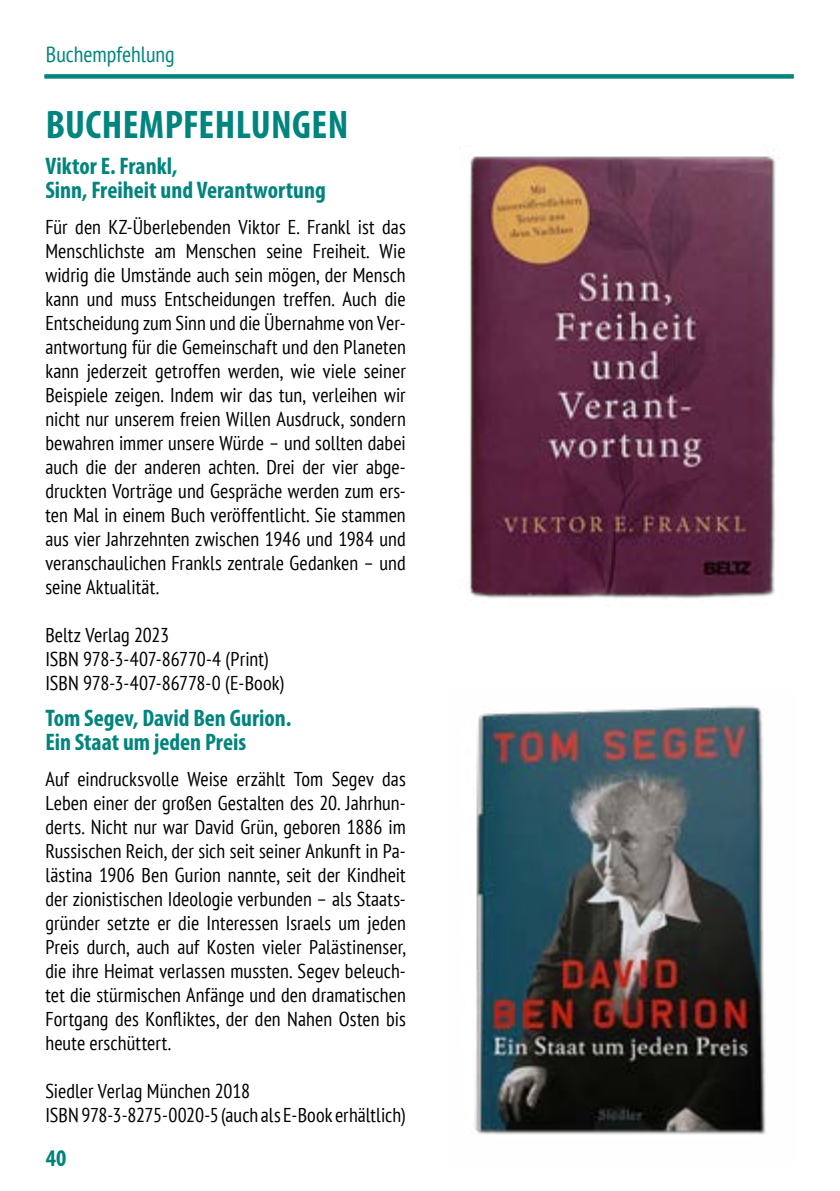
<style>
.page{position:relative;width:840px;height:1191px;background:#fff}
.page>*{position:absolute;margin:0;border:0;box-sizing:border-box;transform-origin:0 0}
.t1{font:700 condensed 40px "Myriad Pro";letter-spacing:.01em;color:#00847e}
.t2{font:700 condensed 24px/24px "Myriad Pro";color:#00847e}
.t3{font:condensed 22px "PT Sans";color:#00847e}
.t4{font:condensed 20px/24px "PT Sans";color:#000;text-align:justify}
</style>
<div class="page">
<svg style="left:45px;top:74px;width:748px;height:4px;background:#0a8883"></svg>
<img style="left:469px;top:156px;width:307px;height:443px">
<img style="left:474px;top:705px;width:292px;height:430px">
<p class="t3" style="left:46px;top:40px;width:130px">Buchempfehlung</p>
<h1 class="t1" style="left:46px;top:100px;width:304px">BUCHEMPFEHLUNGEN</h1>
<p class="t2" style="left:45px;top:153px;width:282px">Viktor E. Frankl,<br>Sinn, Freiheit und Verantwortung</p>
<p class="t4" style="left:45px;top:214px;width:362px">Für den KZ-Überlebenden Viktor E. Frankl ist das Menschlichste am Menschen seine Freiheit. Wie widrig die Umstände auch sein mögen, der Mensch kann und muss Entscheidungen treffen. Auch die Entscheidung zum Sinn und die Übernahme von Ver&shy;antwortung für die Gemeinschaft und den Planeten kann jederzeit getroffen werden, wie viele seiner Beispiele zeigen. Indem wir das tun, verleihen wir nicht nur unserem freien Willen Ausdruck, sondern bewahren immer unsere Würde – und sollten dabei auch die der anderen achten. Drei der vier abge&shy;druckten Vorträge und Gespräche werden zum ers&shy;ten Mal in einem Buch veröffentlicht. Sie stammen aus vier Jahrzehnten zwischen 1946 und 1984 und veranschaulichen Frankls zentrale Gedanken – und seine Aktualität.</p>
<p class="t4" style="left:45px;top:622px;width:240px;text-align:left">Beltz Verlag 2023<br>ISBN 978-3-407-86770-4 (Print)<br>ISBN 978-3-407-86778-0 (E-Book)</p>
<p class="t2" style="left:45px;top:705px;width:247px">Tom Segev, David Ben Gurion.<br>Ein Staat um jeden Preis</p>
<p class="t4" style="left:45px;top:766px;width:362px">Auf eindrucksvolle Weise erzählt Tom Segev das Leben einer der großen Gestalten des 20. Jahrhun&shy;derts. Nicht nur war David Grün, geboren 1886 im Russischen Reich, der sich seit seiner Ankunft in Pa&shy;lästina 1906 Ben Gurion nannte, seit der Kindheit der zionistischen Ideologie verbunden – als Staats&shy;gründer setzte er die Interessen Israels um jeden Preis durch, auch auf Kosten vieler Palästinenser, die ihre Heimat verlassen mussten. Segev beleuch&shy;tet die stürmischen Anfänge und den dramatischen Fortgang des Konfliktes, der den Nahen Osten bis heute erschüttert.</p>
<p class="t4" style="left:45px;top:1078px;width:361px">Siedler Verlag München 2018<br>ISBN 978-3-8275-0020-5 (auch als E-Book erhältlich)</p>
<p class="t2" style="left:46px;top:1146px;width:22px">40</p>
</div>
